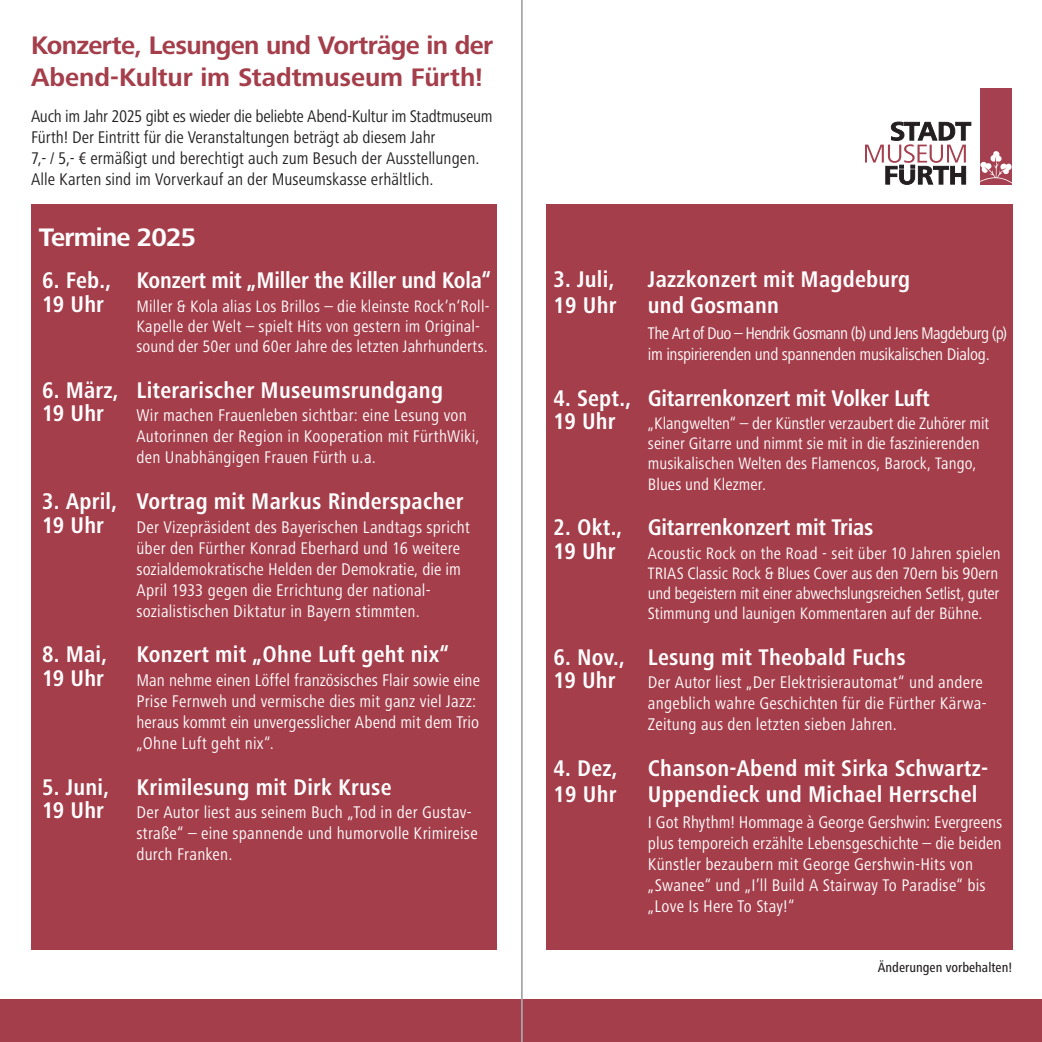
<style>
.page{position:relative;width:1042px;height:1042px;background:#fff}
.page>*{position:absolute;margin:0;border:0;box-sizing:border-box;transform-origin:0 0}
.Stam_subhead{font:700 26.25px/31.5px "Frutiger Next Pro";letter-spacing:-.02em;color:#a43e4b}
.Stam_head{font:700 26.25px "Frutiger Next Pro";letter-spacing:-.03em;color:#fff}
.Stam_Veranstaltung_mit_Datum{font:700 condensed 23.45px "Frutiger Next Pro";letter-spacing:.01em;color:#fff}
.Stam_Veranstaltung_mit_Datum-2{font:700 condensed 23.45px "Frutiger Next Pro";letter-spacing:-.01em;color:#fff}
.Stam_Beschreibung{font:700 condensed 23.45px "Frutiger Next Pro";letter-spacing:.005em;color:#fff}
.Stam_Beschreibung-2{font:condensed 17.5px/21px "Frutiger Next Pro";letter-spacing:.01em;color:#fff}
.Stam_Einleitung{font:condensed 17.5px/21px "Frutiger Next Pro";color:#231f20}
.Stam_Beschreibung-3{font:condensed 17.5px/21px "Frutiger Next Pro";letter-spacing:-.02em;color:#fff}
.Stam_Beschreibung-4{font:condensed 17.15px/20.1px "Frutiger Next Pro";letter-spacing:.005em;color:#fff}
.t1{font:500 condensed 14px "Frutiger Next Pro";color:#231f20}
</style>
<div class="page">
<div style="left:31px;top:204px;width:465px;height:746px;background:#a43e4b"></div>
<div style="left:546px;top:204px;width:466px;height:746px;background:#a43e4b"></div>
<div style="left:0;top:999px;width:1042px;height:43px;background:#a43e4b"></div>
<svg style="left:865px;top:122px;width:106px;height:63px"></svg>
<div style="left:980px;top:88px;width:32px;height:96px;background:#a54050"></div>
<svg style="left:980px;top:151px;width:32px;height:32px"></svg>
<hr style="left:521px;top:0;width:2px;height:1042px;background:#a5a6aa">
<p class="Stam_subhead" style="left:31px;top:30px;width:464px">Konzerte, Lesungen und Vorträge in der<br>Abend-Kultur im Stadtmuseum Fürth!</p>
<p class="Stam_Einleitung" style="left:31px;top:105px;width:463px">Auch im Jahr 2025 gibt es wieder die beliebte Abend-Kultur im Stadtmuseum Fürth! Der Eintritt für die Veranstaltungen beträgt ab diesem Jahr<br>7,- / 5,- € ermäßigt und berechtigt auch zum Besuch der Ausstellungen.<br>Alle Karten sind im Vorverkauf an der Museumskasse erhältlich.</p>
<p class="Stam_head" style="left:39px;top:222px;width:159px">Termine 2025</p>
<p class="Stam_Veranstaltung_mit_Datum-2" style="left:42px;top:267px;width:450px">6. Feb., Konzert mit „Miller the Killer und Kola“</p>
<p class="Stam_Beschreibung" style="left:42px;top:291px;width:63px">19 Uhr</p>
<p class="Stam_Beschreibung-4" style="left:136px;top:296px;width:355px">Miller &amp; Kola alias Los Brillos – die kleinste Rock‘n‘Roll-<br>Kapelle der Welt – spielt Hits von gestern im Original&shy;sound der 50er und 60er Jahre des letzten Jahrhunderts.</p>
<p class="Stam_Veranstaltung_mit_Datum" style="left:42px;top:377px;width:402px">6. März, Literarischer Museumsrundgang</p>
<p class="Stam_Beschreibung" style="left:42px;top:400px;width:63px">19 Uhr</p>
<p class="Stam_Beschreibung-2" style="left:136px;top:405px;width:345px">Wir machen Frauenleben sichtbar: eine Lesung von<br>Autorinnen der Region in Kooperation mit FürthWiki, den Unabhängigen Frauen Fürth u.a.</p>
<p class="Stam_Veranstaltung_mit_Datum" style="left:42px;top:488px;width:423px">3. April, Vortrag mit Markus Rinderspacher</p>
<p class="Stam_Beschreibung" style="left:42px;top:511px;width:63px">19 Uhr</p>
<p class="Stam_Beschreibung-2" style="left:136px;top:516px;width:335px">Der Vizepräsident des Bayerischen Landtags spricht über den Fürther Konrad Eberhard und 16 weitere sozialdemokratische Helden der Demokratie, die im April 1933 gegen die Errichtung der national&shy;sozialistischen Diktatur in Bayern stimmten.</p>
<p class="Stam_Veranstaltung_mit_Datum" style="left:42px;top:641px;width:408px">8. Mai, Konzert mit „Ohne Luft geht nix“</p>
<p class="Stam_Beschreibung" style="left:42px;top:664px;width:63px">19 Uhr</p>
<p class="Stam_Beschreibung-2" style="left:136px;top:669px;width:345px">Man nehme einen Löffel französisches Flair sowie eine Prise Fernweh und vermische dies mit ganz viel Jazz: heraus kommt ein unvergesslicher Abend mit dem Trio „Ohne Luft geht nix“.</p>
<p class="Stam_Veranstaltung_mit_Datum" style="left:42px;top:773px;width:351px">5. Juni, Krimilesung mit Dirk Kruse</p>
<p class="Stam_Beschreibung" style="left:42px;top:797px;width:63px">19 Uhr</p>
<p class="Stam_Beschreibung-2" style="left:136px;top:802px;width:343px">Der Autor liest aus seinem Buch „Tod in der Gustav&shy;straße“ – eine spannende und humorvolle Krimireise durch Franken.</p>
<p class="Stam_Veranstaltung_mit_Datum" style="left:554px;top:266px;width:62px">3. Juli,</p>
<p class="Stam_Veranstaltung_mit_Datum" style="left:648px;top:266px;width:264px">Jazzkonzert mit Magdeburg</p>
<p class="Stam_Veranstaltung_mit_Datum" style="left:554px;top:292px;width:64px">19 Uhr</p>
<p class="Stam_Veranstaltung_mit_Datum" style="left:648px;top:292px;width:133px">und Gosmann</p>
<p class="Stam_Beschreibung-3" style="left:648px;top:323px;width:361px">The Art of Duo – Hendrik Gosmann (b) und Jens Magdeburg (p) im inspirierenden und spannenden musikalischen Dialog.</p>
<p class="Stam_Veranstaltung_mit_Datum-2" style="left:554px;top:384px;width:378px">4. Sept., Gitarrenkonzert mit Volker Luft</p>
<p class="Stam_Beschreibung" style="left:554px;top:408px;width:63px">19 Uhr</p>
<p class="Stam_Beschreibung-4" style="left:648px;top:413px;width:343px">„Klangwelten“ – der Künstler verzaubert die Zuhörer mit seiner Gitarre und nimmt sie mit in die faszinierenden musikalischen Welten des Flamencos, Barock, Tango, Blues und Klezmer.</p>
<p class="Stam_Veranstaltung_mit_Datum-2" style="left:554px;top:514px;width:321px">2. Okt., Gitarrenkonzert mit Trias</p>
<p class="Stam_Beschreibung" style="left:554px;top:537px;width:63px">19 Uhr</p>
<p class="Stam_Beschreibung-4" style="left:648px;top:543px;width:354px">Acoustic Rock on the Road - seit über 10 Jahren spielen TRIAS Classic Rock &amp; Blues Cover aus den 70ern bis 90ern und begeistern mit einer abwechslungsreichen Setlist, guter Stimmung und launigen Kommentaren auf der Bühne.</p>
<p class="Stam_Veranstaltung_mit_Datum" style="left:554px;top:644px;width:353px">6. Nov., Lesung mit Theobald Fuchs</p>
<p class="Stam_Beschreibung" style="left:554px;top:667px;width:63px">19 Uhr</p>
<p class="Stam_Beschreibung-2" style="left:648px;top:672px;width:340px">Der Autor liest „Der Elektrisierautomat“ und andere angeblich wahre Geschichten für die Fürther Kärwa-<br>Zeitung aus den letzten sieben Jahren.</p>
<p class="Stam_Veranstaltung_mit_Datum" style="left:554px;top:755px;width:65px">4. Dez,</p>
<p class="Stam_Veranstaltung_mit_Datum" style="left:648px;top:755px;width:342px">Chanson-Abend mit Sirka Schwartz-</p>
<p class="Stam_Veranstaltung_mit_Datum" style="left:554px;top:781px;width:64px">19 Uhr</p>
<p class="Stam_Veranstaltung_mit_Datum" style="left:648px;top:781px;width:331px">Uppendieck und Michael Herrschel</p>
<p class="Stam_Beschreibung-2" style="left:648px;top:812px;width:356px">I Got Rhythm! Hommage à George Gershwin: Evergreens plus temporeich erzählte Lebensgeschichte – die beiden Künstler bezaubern mit George Gershwin-Hits von „Swanee“ und „I’ll Build A Stairway To Paradise“ bis „Love Is Here To Stay!“</p>
<p class="t1" style="left:878px;top:959px;width:136px">Änderungen vorbehalten!</p>
</div>
